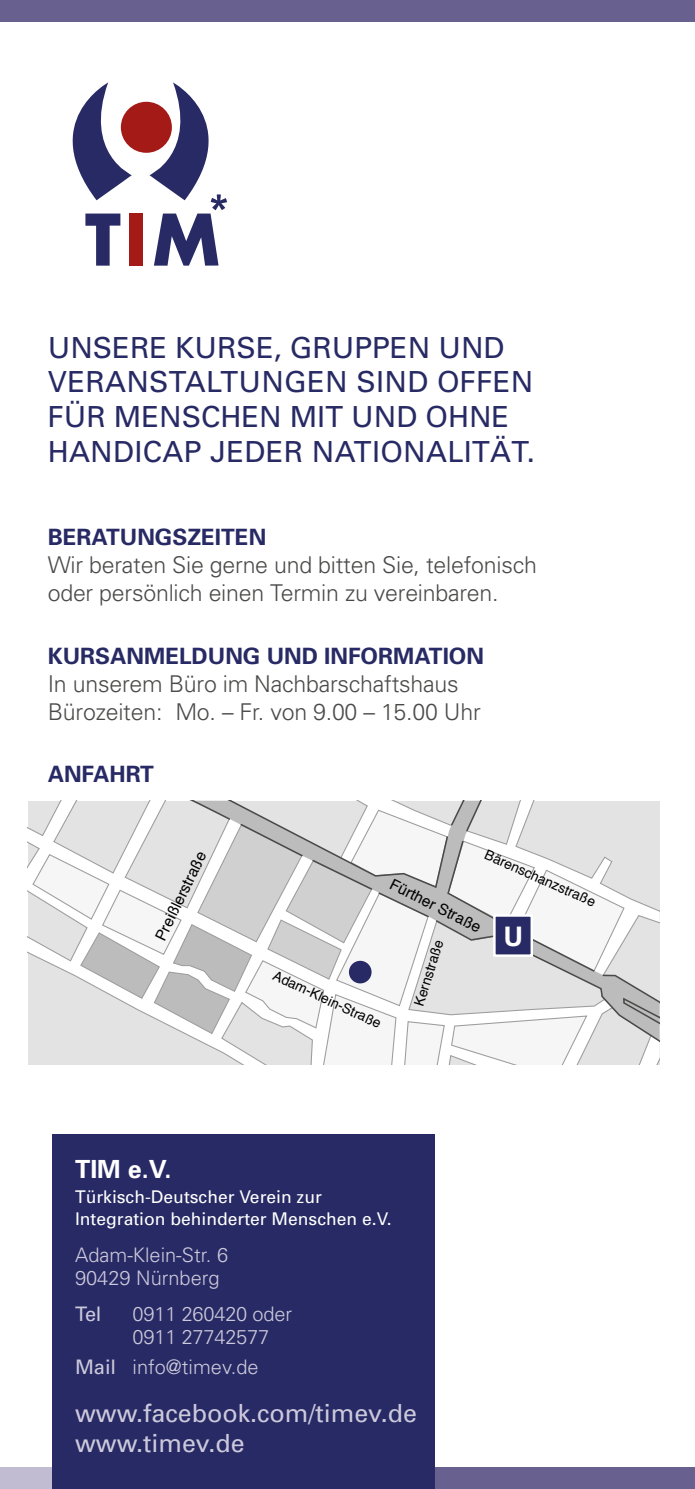
<style>
.page{position:relative;width:695px;height:1489px;background:#fff}
.page>*{position:absolute;margin:0;border:0;box-sizing:border-box;transform-origin:0 0}
.t1{font:29px/34.8px "Univers";letter-spacing:.01em;color:#272a64}
.t2{font:700 27px "Helvetica";color:#fff}
.t3{font:25px "Univers";color:#cdc9dc}
.t4{font:700 25px "Univers";color:#fff}
.t5{font:300 23px/27.8px "Univers";letter-spacing:-.01em;color:#4a4a49}
.t6{font:700 22.5px "Univers";color:#272a64}
.t7{font:300 20px/22.5px "Univers";color:#cdc9dc}
.t8{font:20px "Univers";color:#cdc9dc}
.t9{font:17.5px/22.5px "Univers";color:#fff}
.t10{font:15.25px "Helvetica";color:#000}
.t11{font:13.75px "Helvetica";color:#000}
.s1{font-weight:400}
</style>
<div class="page">
<div style="left:0;top:1467px;width:694px;height:21px;background:#c1bcd2"></div>
<div style="left:52px;top:1467px;width:642px;height:21px;background:#68608f"></div>
<svg style="left:32px;top:800px;width:627px;height:264px"></svg>
<div style="left:349px;top:960px;width:22px;height:23px;background:#272a64;border-radius:50%"></div>
<div style="left:493px;top:914px;width:40px;height:42px;background:#272a64;border:2px solid #fff"></div>
<svg style="left:85px;top:213px;width:35px;height:53px"></svg>
<div style="left:129px;top:213px;width:14px;height:53px;background:#a41a16"></div>
<svg style="left:72px;top:82px;width:60px;height:118px"></svg>
<svg style="left:149px;top:82px;width:78px;height:184px"></svg>
<div style="left:121px;top:102px;width:51px;height:51px;background:#a41a16;border-radius:50%"></div>
<div style="left:52px;top:1134px;width:383px;height:354px;background:#272a64"></div>
<svg style="left:694px;top:0;width:1px;height:21px"></svg>
<div style="left:0;top:0;width:694px;height:21px;background:#68608f"></div>
<p class="t1" style="left:48px;top:330px;width:488px">UNSERE KURSE, GRUPPEN UND<br>VERANSTALTUNGEN SIND OFFEN<br>FÜR MENSCHEN MIT UND OHNE<br>HANDICAP JEDER NATIONALITÄT.</p>
<p class="t6" style="left:48px;top:523px;width:220px">BERATUNGSZEITEN</p>
<p class="t5" style="left:48px;top:551px;width:490px">Wir beraten Sie gerne und bitten Sie, telefonisch oder persönlich einen Termin zu vereinbaren.</p>
<p class="t6" style="left:48px;top:642px;width:437px">KURSANMELDUNG UND INFORMATION</p>
<p class="t5" style="left:48px;top:669px;width:434px">In unserem Büro im Nachbarschaftshaus<br>Bürozeiten: Mo. – Fr. von 9.00 – 15.00 Uhr</p>
<p class="t6" style="left:48px;top:760px;width:108px">ANFAHRT</p>
<p class="t10" style="left:149px;top:934px;width:99px;rotate:-64deg">Preißlerstraße</p>
<p class="t11" style="left:278px;top:964px;width:119px;rotate:25deg">Adam-Klein-Straße</p>
<p class="t11" style="left:490px;top:843px;width:121px;rotate:24deg">Bärenschanzstraße</p>
<p class="t10" style="left:395px;top:873px;width:101px;rotate:26deg">Fürther Straße</p>
<p class="t2" style="left:503px;top:914px;width:21px">U</p>
<p class="t11" style="left:408px;top:1001px;width:70px;rotate:-72deg">Kernstraße</p>
<p class="t4" style="left:75px;top:1153px;width:98px">TIM e.V.</p>
<p class="t9" style="left:75px;top:1185px;width:318px">Türkisch-Deutscher Verein zur<br>Integration behinderter Menschen e.V.</p>
<p class="t7" style="left:75px;top:1243px;width:155px">Adam-Klein-Str. 6<br>90429 Nürnberg</p>
<p class="t8" style="left:75px;top:1302px;width:28px">Tel</p>
<p class="t7" style="left:133px;top:1302px;width:161px">0911 260420 oder<br>0911 27742577</p>
<p class="t7" style="left:75px;top:1354px;width:185px"><span class="s1">Mail</span> info@timev.de</p>
<p class="t3" style="left:75px;top:1397px;width:343px">www.facebook.com/timev.de</p>
<p class="t3" style="left:75px;top:1428px;width:171px">www.timev.de</p>
</div>
